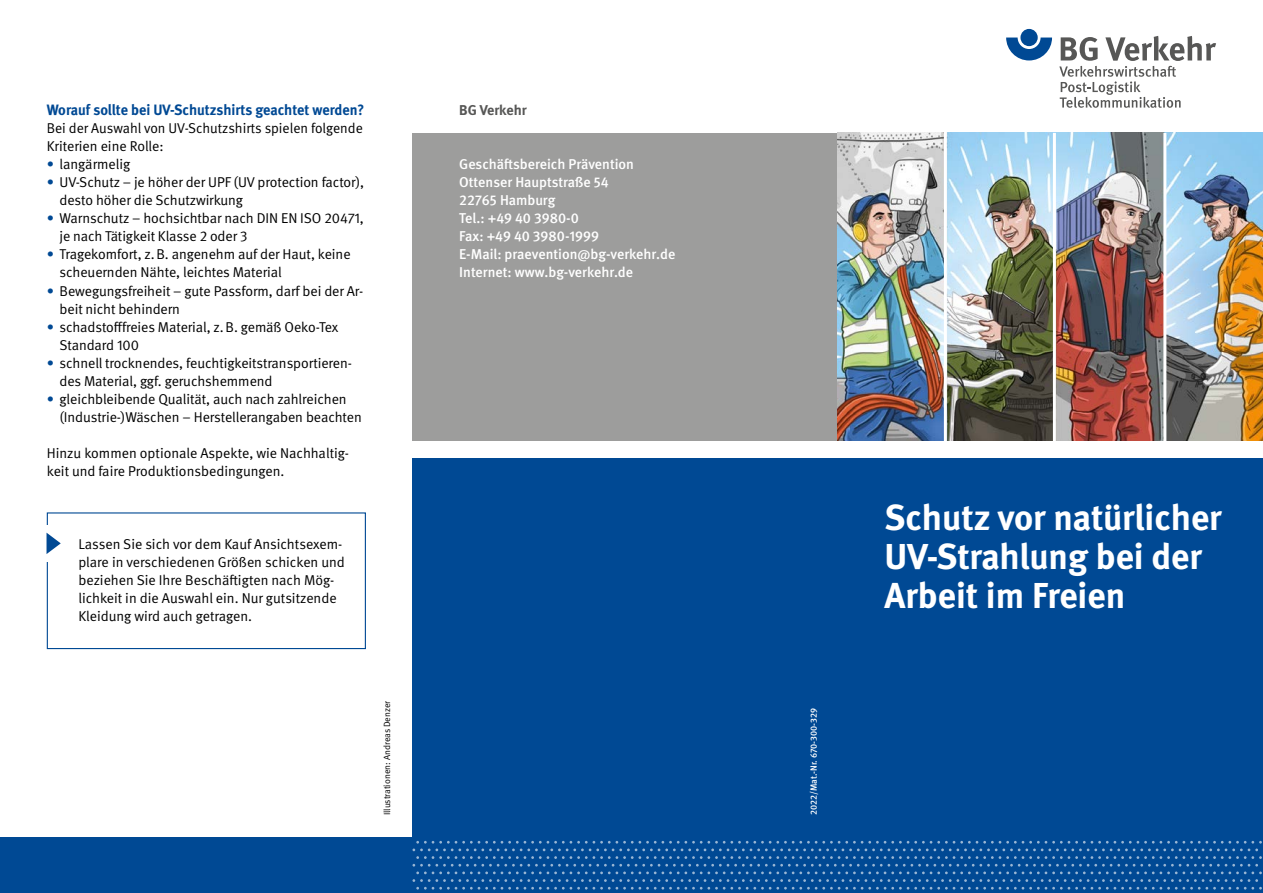
<style>
.page{position:relative;width:1263px;height:893px;background:#fff}
.page>*{position:absolute;margin:0;border:0;box-sizing:border-box;transform-origin:0 0}
._01_Überschriften_24pt_Überschrift{font:700 36px/39px "DGUV Meta";color:#fff}
._01_Überschriften_Zwischenüberschrift_Bla{font:700 15px "DGUV Meta";color:#004994;scale:.96 1}
._02_Fließtext_Fließtext_Kasten{font:14.25px/18px "DGUV Meta";letter-spacing:-.005em;color:#000}
._02_Fließtext_Adresse{font:500 14.25px/18px "DGUV Meta";color:#fff}
._02_Fließtext_Fließtext{font:14.25px/18px "DGUV Meta";color:#000}
._02_Fließtext_Adresse-2{font:700 14.25px "DGUV Meta";color:#575756}
._02_Fließtext_Drucknummer{font:9px "DGUV Meta";color:#000}
._02_Fließtext_Drucknummer-2{font:500 9px "DGUV Meta";color:#fff}
.s1{color:#004994}
</style>
<div class="page">
<div style="left:838px;top:458px;width:425px;height:435px;background:#004994"></div>
<div style="left:412px;top:133px;width:426px;height:307px;background:#9d9d9c"></div>
<div style="left:0;top:838px;width:412px;height:55px;background:#004994"></div>
<div style="left:412px;top:458px;width:426px;height:435px;background:#004994"></div>
<svg style="left:412px;top:841px;width:850px;height:49px"></svg>
<div style="left:47px;top:512px;width:319px;height:137px;border:1px solid #004994"></div>
<svg style="left:46px;top:525px;width:2px;height:36px"></svg>
<svg style="left:47px;top:533px;width:14px;height:21px"></svg>
<img style="left:838px;top:133px;width:425px;height:307px">
<svg style="left:1006px;top:38px;width:46px;height:22px"></svg>
<div style="left:1020px;top:29px;width:18px;height:17px;background:#004994;border-radius:50%"></div>
<svg style="left:1059px;top:36px;width:157px;height:72px"></svg>
<hr style="left:944px;top:131px;width:3px;height:313px;background:#fff">
<hr style="left:1053px;top:133px;width:3px;height:313px;background:#fff">
<hr style="left:1163px;top:133px;width:3px;height:310px;background:#fff">
<h1 class="_01_Überschriften_Zwischenüberschrift_Bla" style="left:47px;top:101px;width:332px">Worauf sollte bei UV-Schutzshirts geachtet werden?</h1>
<p class="_02_Fließtext_Fließtext" style="left:47px;top:119px;width:318px">Bei der Auswahl von UV-Schutzshirts spielen folgende<br>Kriterien eine Rolle:</p>
<p class="_02_Fließtext_Fließtext_Kasten" style="left:47px;top:155px;width:85px"><span class="s1">•</span> langärmelig</p>
<p class="_02_Fließtext_Fließtext_Kasten" style="left:60px;top:173px;width:306px;text-indent:-13px"><span class="s1">•</span> UV-Schutz – je höher der UPF (UV protection factor), desto höher die Schutzwirkung</p>
<p class="_02_Fließtext_Fließtext_Kasten" style="left:60px;top:210px;width:306px;text-indent:-13px"><span class="s1">•</span> Warnschutz – hochsichtbar nach DIN EN ISO 20471, je nach Tätigkeit Klasse 2 oder 3</p>
<p class="_02_Fließtext_Fließtext_Kasten" style="left:60px;top:246px;width:293px;text-indent:-13px"><span class="s1">•</span> Tragekomfort, z.B. angenehm auf der Haut, keine scheuernden Nähte, leichtes Material</p>
<p class="_02_Fließtext_Fließtext_Kasten" style="left:60px;top:282px;width:305px;text-indent:-13px"><span class="s1">•</span> Bewegungsfreiheit – gute Passform, darf bei der Ar&shy;beit nicht behindern</p>
<p class="_02_Fließtext_Fließtext_Kasten" style="left:60px;top:318px;width:280px;text-indent:-13px"><span class="s1">•</span> schadstofffreies Material, z.B. gemäß Oeko-Tex<br>Standard 100</p>
<p class="_02_Fließtext_Fließtext_Kasten" style="left:60px;top:354px;width:294px;text-indent:-13px"><span class="s1">•</span> schnell trocknendes, feuchtigkeitstransportieren&shy;des Material, ggf. geruchshemmend</p>
<p class="_02_Fließtext_Fließtext_Kasten" style="left:60px;top:390px;width:304px;text-indent:-13px"><span class="s1">•</span> gleichbleibende Qualität, auch nach zahlreichen (Industrie-)Wäschen – Herstellerangaben beachten</p>
<p class="_02_Fließtext_Fließtext" style="left:47px;top:445px;width:304px">Hinzu kommen optionale Aspekte, wie Nachhaltig&shy;keit und faire Produktionsbedingungen.</p>
<p class="_02_Fließtext_Fließtext_Kasten" style="left:78px;top:535px;width:268px">Lassen Sie sich vor dem Kauf Ansichtsexem&shy;plare in verschiedenen Größen schicken und beziehen Sie Ihre Beschäftigten nach Mög&shy;lichkeit in die Auswahl ein. Nur gutsitzende Kleidung wird auch getragen.</p>
<p class="_02_Fließtext_Drucknummer" style="left:382px;top:815px;width:116px;rotate:-90deg">Illustrationen: Andreas Denzer</p>
<p class="_02_Fließtext_Adresse-2" style="left:459px;top:101px;width:69px">BG Verkehr</p>
<p class="_02_Fließtext_Adresse" style="left:459px;top:156px;width:176px">Geschäftsbereich Prävention<br>Ottenser Hauptstraße 54</p>
<p class="_02_Fließtext_Adresse" style="left:459px;top:192px;width:121px">22765 Hamburg<br>Tel.: +49 40 3980-0</p>
<p class="_02_Fließtext_Adresse" style="left:459px;top:228px;width:141px">Fax: +49 40 3980-1999</p>
<p class="_02_Fließtext_Adresse" style="left:459px;top:246px;width:218px">E-Mail: praevention@bg-verkehr.de</p>
<p class="_02_Fließtext_Adresse" style="left:459px;top:264px;width:175px">Internet: www.bg-verkehr.de</p>
<p class="_02_Fließtext_Drucknummer-2" style="left:808px;top:815px;width:109px;rotate:-90deg">2022/Mat.-Nr. 670-300-329</p>
<p class="_01_Überschriften_24pt_Überschrift" style="left:884px;top:500px;width:339px">Schutz vor natürlicher<br>UV-Strahlung bei der<br>Arbeit im Freien</p>
</div>
